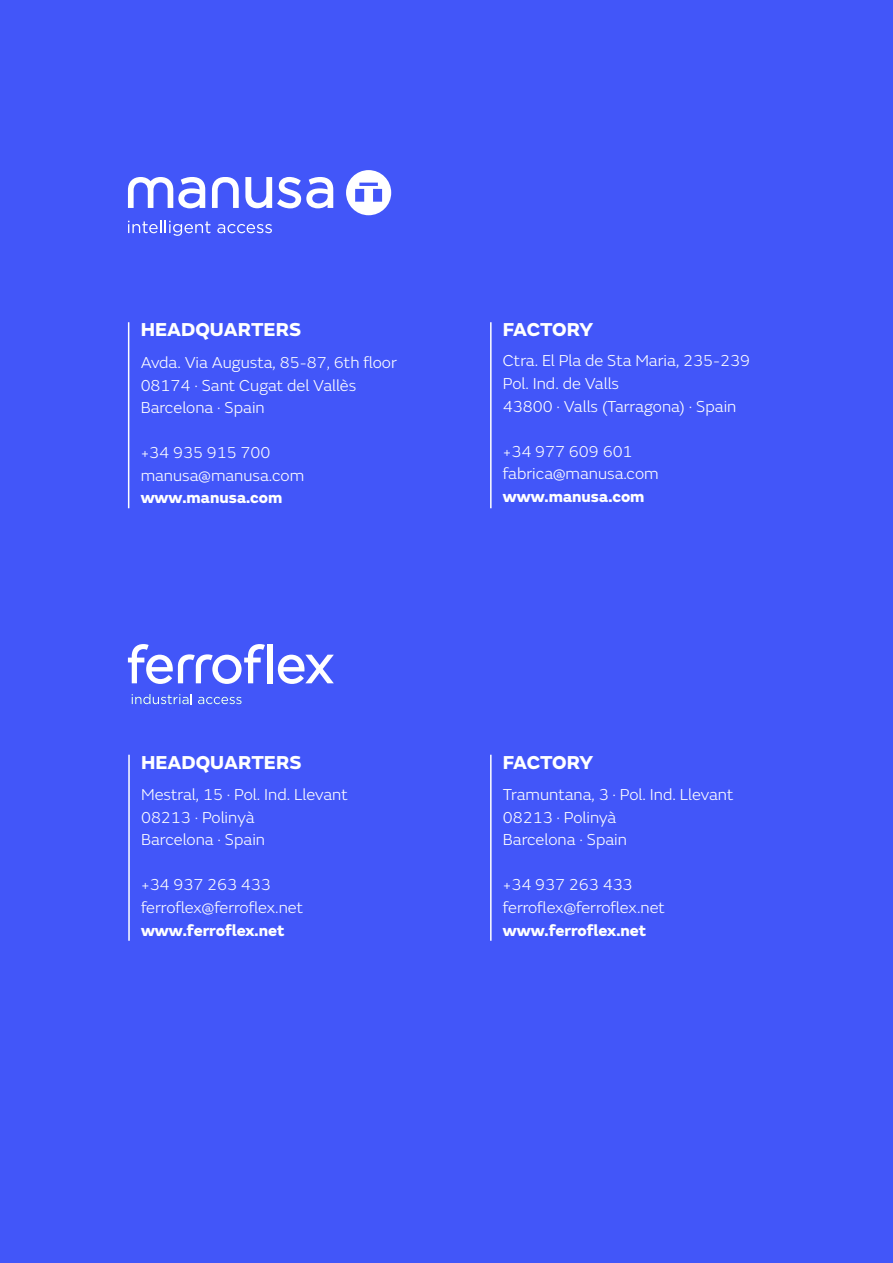
<style>
.page{position:relative;width:893px;height:1263px;background:#4256f9}
.page>*{position:absolute;margin:0;border:0;box-sizing:border-box;transform-origin:0 0}
.t1{font:800 19.5px "FS Emeric";color:#fff}
.t2{font:800 19.5px "FS Emeric";letter-spacing:-.03em;color:#fff}
.t3{font:300 16.5px/22.5px "FS Emeric";color:#fff}
.t4{font:800 16.5px "FS Emeric";color:#fff}
</style>
<div class="page">
<hr style="left:128px;top:322px;width:1px;height:186px;background:#fff">
<hr style="left:490px;top:322px;width:2px;height:186px;background:#fff">
<hr style="left:128px;top:755px;width:2px;height:186px;background:#fff">
<hr style="left:490px;top:755px;width:2px;height:186px;background:#fff">
<div style="left:267px;top:644px;width:5px;height:39px;background:#fff"></div>
<svg style="left:278px;top:655px;width:56px;height:29px"></svg>
<svg style="left:128px;top:644px;width:137px;height:40px"></svg>
<svg style="left:132px;top:694px;width:60px;height:10px"></svg>
<svg style="left:198px;top:697px;width:44px;height:7px"></svg>
<svg style="left:128px;top:220px;width:82px;height:16px"></svg>
<svg style="left:217px;top:224px;width:55px;height:9px"></svg>
<svg style="left:245px;top:177px;width:88px;height:31px"></svg>
<svg style="left:212px;top:177px;width:27px;height:31px"></svg>
<svg style="left:128px;top:177px;width:77px;height:31px"></svg>
<svg style="left:346px;top:170px;width:45px;height:45px"></svg>
<p class="t1" style="left:141px;top:314px;width:162px">HEADQUARTERS</p>
<p class="t3" style="left:141px;top:350px;width:258px">Avda. Via Augusta, 85-87, 6th floor<br>08174 · Sant Cugat del Vallès<br>Barcelona · Spain</p>
<p class="t3" style="left:141px;top:440px;width:165px">+34 935 915 700 manusa@manusa.com</p>
<p class="t4" style="left:141px;top:484px;width:143px">www.manusa.com</p>
<p class="t1" style="left:141px;top:747px;width:162px">HEADQUARTERS</p>
<p class="t3" style="left:141px;top:783px;width:208px">Mestral, 15 · Pol. Ind. Llevant<br>08213 · Polinyà<br>Barcelona · Spain</p>
<p class="t3" style="left:141px;top:873px;width:164px">+34 937 263 433 ferroflex@ferroflex.net</p>
<p class="t4" style="left:141px;top:917px;width:145px">www.ferroflex.net</p>
<p class="t2" style="left:503px;top:314px;width:92px">FACTORY</p>
<p class="t3" style="left:503px;top:349px;width:249px">Ctra. El Pla de Sta Maria, 235-239<br>Pol. Ind. de Valls<br>43800 · Valls (Tarragona) · Spain</p>
<p class="t3" style="left:503px;top:439px;width:157px">+34 977 609 601 fabrica@manusa.com</p>
<p class="t4" style="left:503px;top:483px;width:143px">www.manusa.com</p>
<p class="t2" style="left:503px;top:747px;width:92px">FACTORY</p>
<p class="t3" style="left:503px;top:783px;width:232px">Tramuntana, 3 · Pol. Ind. Llevant<br>08213 · Polinyà<br>Barcelona · Spain</p>
<p class="t3" style="left:503px;top:873px;width:164px">+34 937 263 433 ferroflex@ferroflex.net</p>
<p class="t4" style="left:503px;top:917px;width:145px">www.ferroflex.net</p>
</div>
